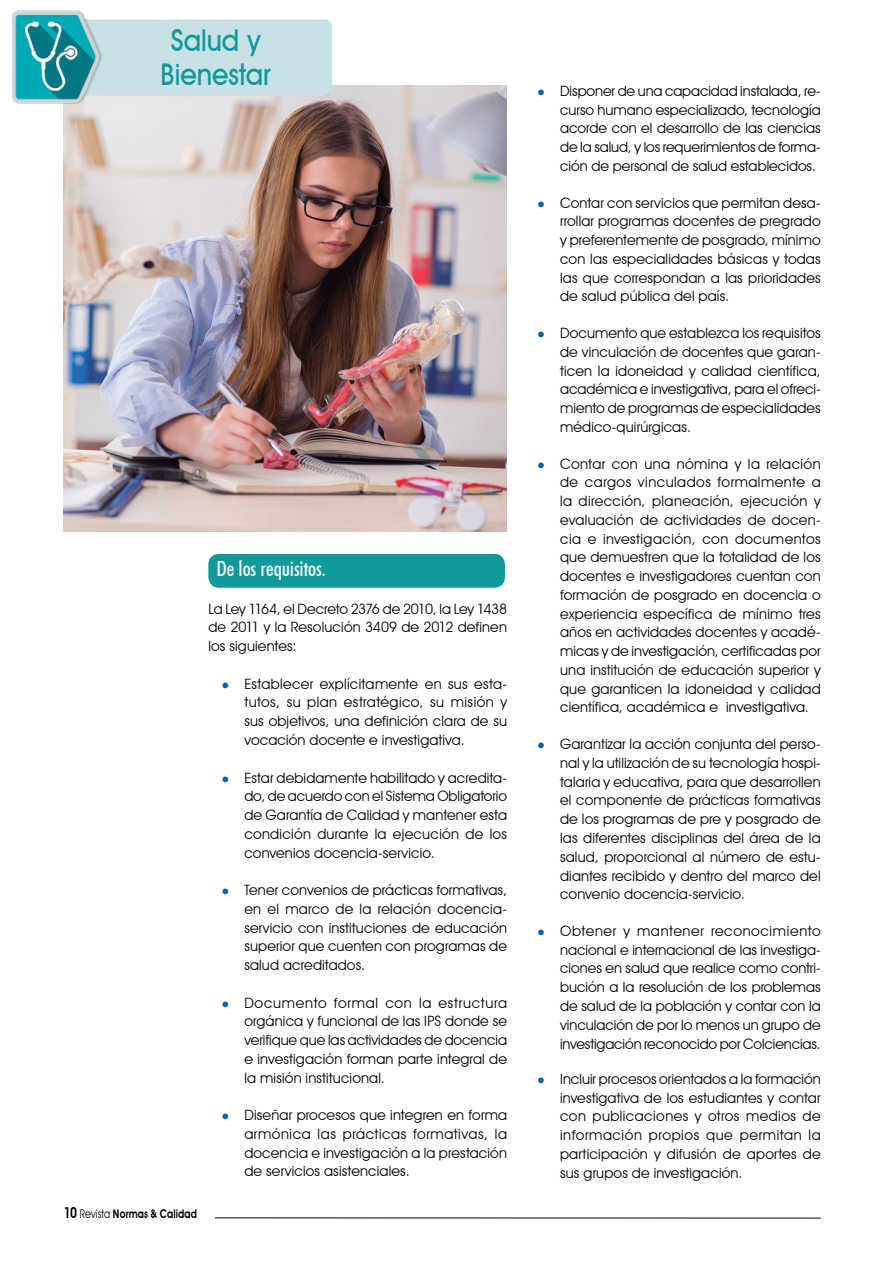
<style>
.page{position:relative;width:893px;height:1263px;background:#fff}
.page>*{position:absolute;margin:0;border:0;box-sizing:border-box;transform-origin:0 0}
.t1{font:500 30px/34.5px "Avant Garde IT Cby BT";color:#119a9a;text-align:center;scale:.9 1}
.t2{font:500 condensed 21px "Futura BT";letter-spacing:-.005em;color:#fff}
.t3{font:14.25px/18.8px "Avant Garde IT Cby BT";letter-spacing:.01em;color:#000;text-align:justify}
.t4{font:600 12px "Avant Garde IT Cby BT";letter-spacing:.015em;color:#000;scale:.8 1}
.s1{color:#0065a4}
.s2{font-size:15px}
.s3{font-weight:400}
</style>
<div class="page">
<hr style="left:215px;top:1217px;width:606px;height:1px;background:#000">
<img style="left:64px;top:85px;width:442px;height:446px">
<div style="left:208px;top:554px;width:297px;height:34px;background:#119a9a;border-radius:11px"></div>
<img style="left:13px;top:11px;width:319px;height:92px">
<h1 class="t1" style="left:161px;top:23px;width:124px">Salud y<br>Bienestar</h1>
<h2 class="t2" style="left:216px;top:556px;width:111px">De los requisitos.</h2>
<p class="t3" style="left:208px;top:599px;width:300px">La Ley 1164, el Decreto 2376 de 2010, la Ley 1438 de 2011 y la Resolución 3409 de 2012 definen los siguientes:</p>
<p class="t3" style="left:244px;top:674px;width:264px;text-indent:-22px"><span class="s1">●</span> Establecer explícitamente en sus esta&shy;tutos, su plan estratégico, su misión y sus objetivos, una definición clara de su vocación docente e investigativa.</p>
<p class="t3" style="left:244px;top:768px;width:264px;text-indent:-22px"><span class="s1">●</span> Estar debidamente habilitado y acredita&shy;do, de acuerdo con el Sistema Obligatorio de Garantía de Calidad y mantener esta condición durante la ejecución de los convenios docencia-servicio.</p>
<p class="t3" style="left:244px;top:880px;width:264px;text-indent:-22px"><span class="s1">●</span> Tener convenios de prácticas formativas, en el marco de la relación docencia&shy;servicio con instituciones de educación superior que cuenten con programas de salud acreditados.</p>
<p class="t3" style="left:244px;top:993px;width:264px;text-indent:-22px"><span class="s1">●</span> Documento formal con la estructura orgánica y funcional de las IPS donde se verifique que las actividades de docencia e investigación forman parte integral de la misión institucional.</p>
<p class="t3" style="left:244px;top:1105px;width:264px;text-indent:-22px"><span class="s1">●</span> Diseñar procesos que integren en forma armónica las prácticas formativas, la docencia e investigación a la prestación de servicios asistenciales.</p>
<p class="t4" style="left:64px;top:1206px;width:168px"><span class="s2">10</span> <span class="s3">Revista</span> Normas &amp; Calidad</p>
<p class="t3" style="left:560px;top:81px;width:262px;text-indent:-22px"><span class="s1">●</span> Disponer de una capacidad instalada, re&shy;curso humano especializado, tecnología acorde con el desarrollo de las ciencias de la salud, y los requerimientos de forma&shy;ción de personal de salud establecidos.</p>
<p class="t3" style="left:560px;top:193px;width:262px;text-indent:-22px"><span class="s1">●</span> Contar con servicios que permitan desa&shy;rrollar programas docentes de pregrado y preferentemente de posgrado, mínimo con las especialidades básicas y todas las que correspondan a las prioridades de salud pública del país.</p>
<p class="t3" style="left:560px;top:324px;width:262px;text-indent:-22px"><span class="s1">●</span> Documento que establezca los requisitos de vinculación de docentes que garan&shy;ticen la idoneidad y calidad científica, académica e investigativa, para el ofreci&shy;miento de programas de especialidades médico-quirúrgicas.</p>
<p class="t3" style="left:560px;top:454px;width:262px;text-indent:-22px"><span class="s1">●</span> Contar con una nómina y la relación de cargos vinculados formalmente a la dirección, planeación, ejecución y evaluación de actividades de docen&shy;cia e investigación, con documentos que demuestren que la totalidad de los docentes e investigadores cuentan con formación de posgrado en docencia o experiencia específica de mínimo tres años en actividades docentes y acadé&shy;micas y de investigación, certificadas por una institución de educación superior y que garanticen la idoneidad y calidad científica, académica e investigativa.</p>
<p class="t3" style="left:560px;top:735px;width:262px;text-indent:-22px"><span class="s1">●</span> Garantizar la acción conjunta del perso&shy;nal y la utilización de su tecnología hospi&shy;talaria y educativa, para que desarrollen el componente de prácticas formativas de los programas de pre y posgrado de las diferentes disciplinas del área de la salud, proporcional al número de estu&shy;diantes recibido y dentro del marco del convenio docencia-servicio.</p>
<p class="t3" style="left:560px;top:921px;width:262px;text-indent:-22px"><span class="s1">●</span> Obtener y mantener reconocimiento nacional e internacional de las investiga&shy;ciones en salud que realice como contri&shy;bución a la resolución de los problemas de salud de la población y contar con la vinculación de por lo menos un grupo de investigación reconocido por Colciencias.</p>
<p class="t3" style="left:560px;top:1069px;width:262px;text-indent:-22px"><span class="s1">●</span> Incluir procesos orientados a la formación investigativa de los estudiantes y contar con publicaciones y otros medios de información propios que permitan la participación y difusión de aportes de sus grupos de investigación.</p>
</div>
